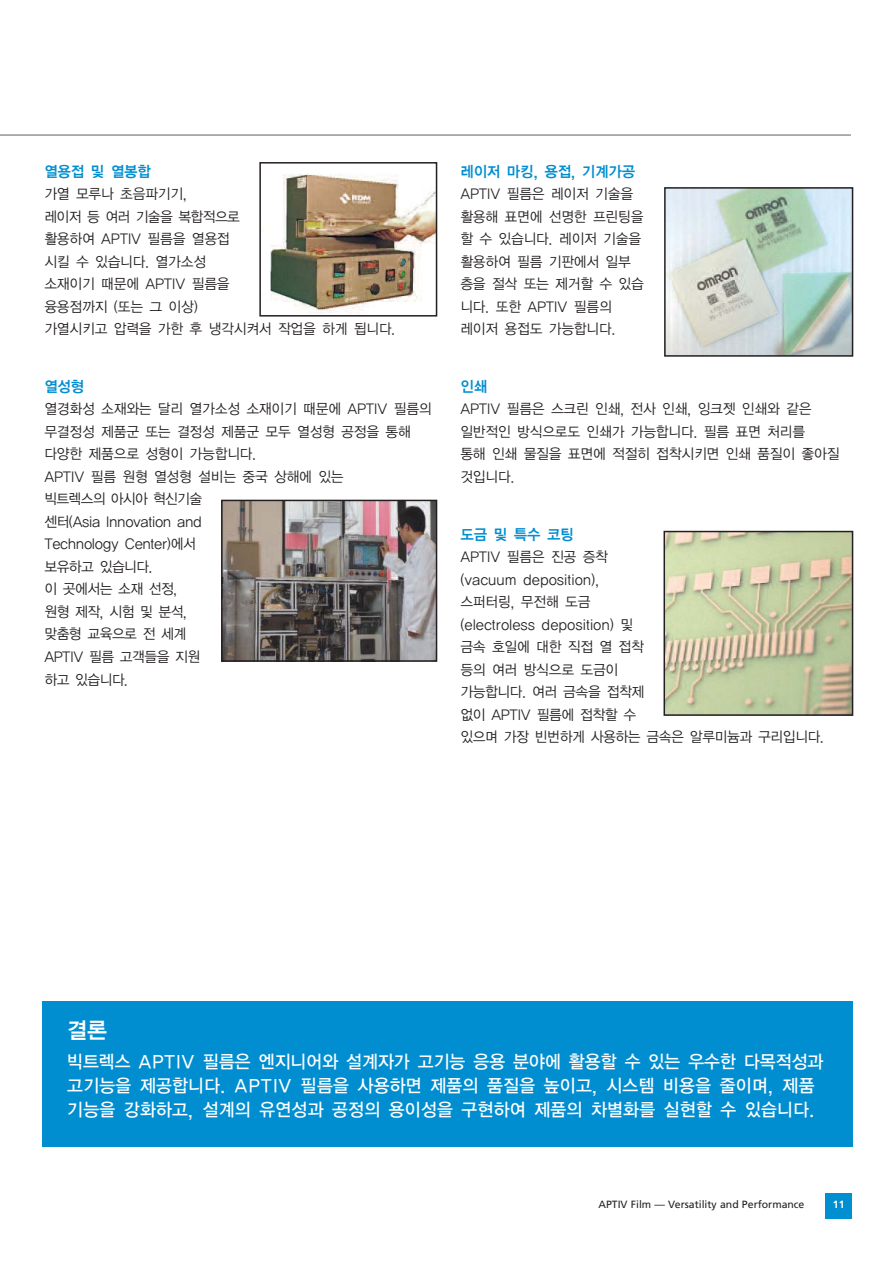
<style>
.page{position:relative;width:894px;height:1263px;background:#fff}
.page>*{position:absolute;margin:0;border:0;box-sizing:border-box;transform-origin:0 0}
.t1{font:22.5px "YGO14 KS Cms UHC H";color:#fff;scale:.95 1}
.t2{font:18px/24px "YGO13 KS Cms UHC H";letter-spacing:-.06em;color:#fff;scale:.95 1}
.t3{font:15px "YGO14 KS Cms UHC H";letter-spacing:-.07em;color:#008ed0;scale:.95 1}
.t4{font:14.25px/22.5px "YGO12 KS Cms UHC H";letter-spacing:-.07em;color:#231f20;scale:.95 1}
.t5{font:14.25px/22.5px "YGO12 KS Cms UHC H";letter-spacing:-.095em;color:#231f20;scale:.95 1}
.t6{font:10.5px "Frutiger";color:#231f20}
.t7{font:700 10.5px "Frutiger";color:#fff}
</style>
<div class="page">
<div style="left:43px;top:1001px;width:810px;height:145px;background:#008ed0"></div>
<hr style="left:0;top:134px;width:850px;height:2px;background:#939598">
<img style="left:667px;top:190px;width:183px;height:164px">
<div style="left:664px;top:187px;width:189px;height:170px;border:2px solid #231f20"></div>
<img style="left:666px;top:534px;width:184px;height:179px">
<div style="left:663px;top:531px;width:190px;height:185px;border:2px solid #231f20"></div>
<img style="left:224px;top:503px;width:210px;height:156px">
<div style="left:221px;top:500px;width:216px;height:162px;border:2px solid #231f20"></div>
<div style="left:825px;top:1192px;width:26px;height:26px;background:#008fd0"></div>
<img style="left:270px;top:174px;width:164px;height:139px">
<div style="left:259px;top:162px;width:178px;height:154px;border:2px solid #231f20"></div>
<p class="t3" style="left:44px;top:164px;width:114px">열용접 및 열봉합</p>
<p class="t4" style="left:44px;top:183px;width:372px">가열 모루나 초음파기기,<br>레이저 등 여러 기술을 복합적으로<br>활용하여 APTIV 필름을 열용접<br>시킬 수 있습니다. 열가소성<br>소재이기 때문에 APTIV 필름을<br>융용점까지 (또는 그 이상)<br>가열시키고 압력을 가한 후 냉각시켜서 작업을 하게 됩니다.</p>
<p class="t3" style="left:44px;top:379px;width:44px">열성형</p>
<p class="t5" style="left:44px;top:399px;width:410px">열경화성 소재와는 달리 열가소성 소재이기 때문에 APTIV 필름의 무결정성 제품군 또는 결정성 제품군 모두 열성형 공정을 통해 다양한 제품으로 성형이 가능합니다.<br>APTIV 필름 원형 열성형 설비는 중국 상해에 있는<br>빅트렉스의 아시아 혁신기술<br>센터(Asia Innovation and<br>Technology Center)에서<br>보유하고 있습니다.<br>이 곳에서는 소재 선정,<br>원형 제작, 시험 및 분석,<br>맞춤형 교육으로 전 세계<br>APTIV 필름 고객들을 지원<br>하고 있습니다.</p>
<p class="t3" style="left:460px;top:164px;width:186px">레이저 마킹, 용접, 기계가공</p>
<p class="t4" style="left:460px;top:183px;width:195px">APTIV 필름은 레이저 기술을 활용해 표면에 선명한 프린팅을 할 수 있습니다. 레이저 기술을 활용하여 필름 기판에서 일부 층을 절삭 또는 제거할 수 있습 니다. 또한 APTIV 필름의 레이저 용접도 가능합니다.</p>
<p class="t3" style="left:460px;top:379px;width:30px">인쇄</p>
<p class="t4" style="left:460px;top:399px;width:401px">APTIV 필름은 스크린 인쇄, 전사 인쇄, 잉크젯 인쇄와 같은 일반적인 방식으로도 인쇄가 가능합니다. 필름 표면 처리를<br>통해 인쇄 물질을 표면에 적절히 접착시키면 인쇄 품질이 좋아질 것입니다.</p>
<p class="t3" style="left:460px;top:527px;width:122px">도금 및 특수 코팅</p>
<p class="t4" style="left:460px;top:546px;width:385px">APTIV 필름은 진공 증착<br>(vacuum deposition),<br>스퍼터링, 무전해 도금<br>(electroless deposition) 및<br>금속 호일에 대한 직접 열 접착<br>등의 여러 방식으로 도금이<br>가능합니다. 여러 금속을 접착제<br>없이 APTIV 필름에 접착할 수<br>있으며 가장 빈번하게 사용하는 금속은 알루미늄과 구리입니다.</p>
<h1 class="t1" style="left:67px;top:1019px;width:45px">결론</h1>
<p class="t2" style="left:67px;top:1050px;width:798px">빅트렉스 APTIV 필름은 엔지니어와 설계자가 고기능 응용 분야에 활용할 수 있는 우수한 다목적성과 고기능을 제공합니다. APTIV 필름을 사용하면 제품의 품질을 높이고, 시스템 비용을 줄이며, 제품 기능을 강화하고, 설계의 유연성과 공정의 용이성을 구현하여 제품의 차별화를 실현할 수 있습니다.</p>
<p class="t6" style="left:598px;top:1199px;width:207px">APTIV Film — Versatility and Performance</p>
<p class="t7" style="left:832px;top:1200px;width:13px">1 19</p>
</div>
